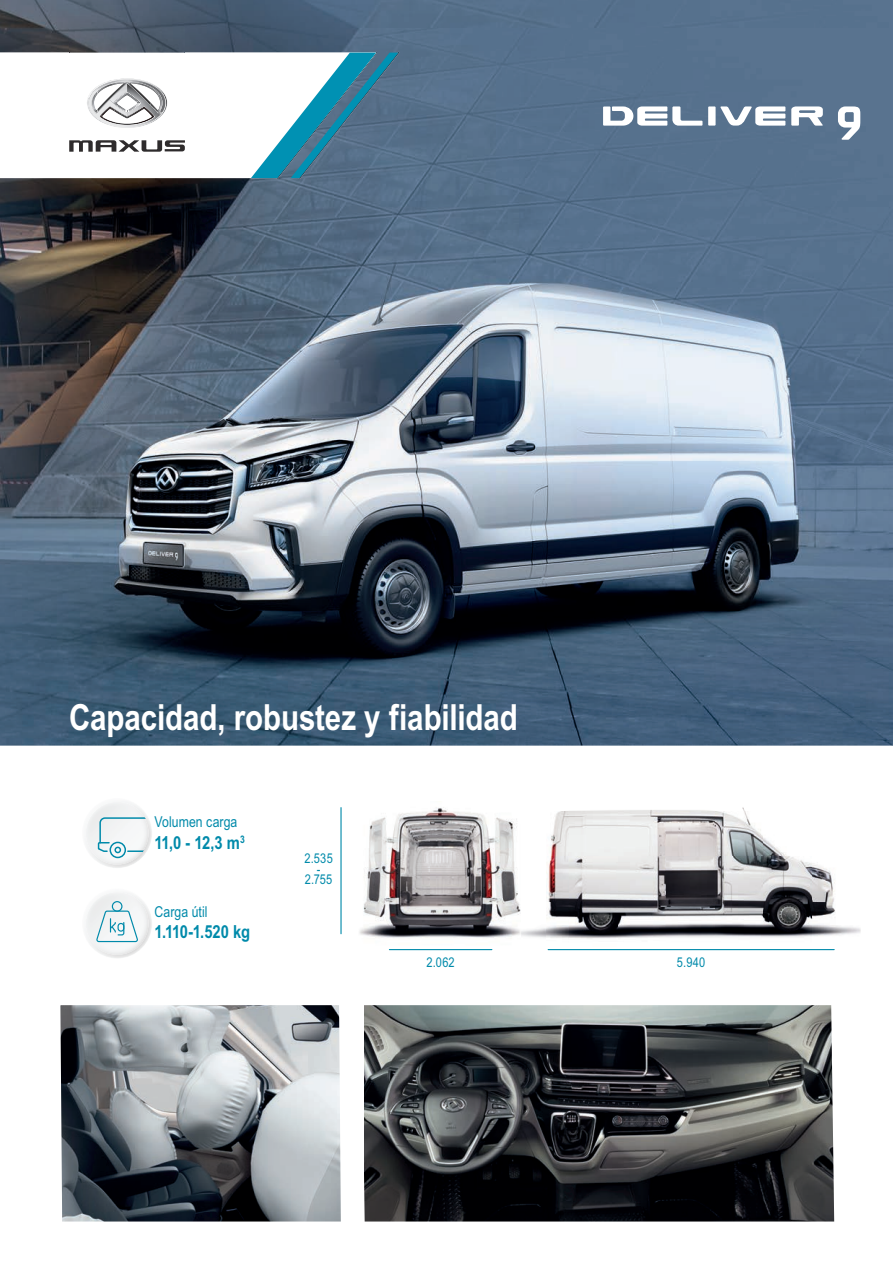
<style>
.page{position:relative;width:893px;height:1263px;background:#fff}
.page>*{position:absolute;margin:0;border:0;box-sizing:border-box;transform-origin:0 0}
.t1{font:700 36px "Arial Narrow";color:#fff}
.t2{font:700 18px "Arial Narrow";letter-spacing:-.03em;color:#008aaa}
.t3{font:15px "Arial Narrow";color:#008aaa}
.t4{font:13.5px/10.5px "Arial Narrow";letter-spacing:.015em;color:#008aaa;text-align:center}
</style>
<div class="page">
<img style="left:0;top:0;width:893px;height:746px">
<svg style="left:0;top:53px;width:251px;height:125px"></svg>
<svg style="left:251px;top:53px;width:147px;height:125px"></svg>
<img style="left:70px;top:28px;width:114px;height:110px">
<svg style="left:87px;top:79px;width:80px;height:49px"></svg>
<svg style="left:69px;top:140px;width:116px;height:12px"></svg>
<div style="left:708px;top:106px;width:8px;height:20px;background:#fff;border-radius:2px"></div>
<svg style="left:720px;top:106px;width:65px;height:20px"></svg>
<svg style="left:791px;top:106px;width:32px;height:20px"></svg>
<svg style="left:603px;top:106px;width:99px;height:20px"></svg>
<svg style="left:838px;top:106px;width:22px;height:34px"></svg>
<img style="left:86px;top:802px;width:66px;height:66px">
<img style="left:86px;top:802px;width:62px;height:62px;border-radius:50%">
<div style="left:110px;top:842px;width:16px;height:16px;border:1px solid #008aaa;border-radius:50%"></div>
<svg style="left:97px;top:816px;width:52px;height:37px"></svg>
<div style="left:114px;top:847px;width:7px;height:6px;border:1px solid #008aaa;border-radius:50%"></div>
<img style="left:86px;top:892px;width:66px;height:66px">
<div style="left:86px;top:892px;width:62px;height:63px;background:#f0f2f2;border-radius:50%"></div>
<div style="left:112px;top:901px;width:10px;height:11px;border:1px solid #008aaa;border-radius:50%"></div>
<svg style="left:95px;top:910px;width:43px;height:33px"></svg>
<div style="left:118px;top:923px;width:6px;height:9px;border:1px solid #008aaa;border-radius:3px"></div>
<img style="left:341px;top:807px;width:180px;height:131px">
<img style="left:559px;top:807px;width:187px;height:5px">
<img style="left:546px;top:812px;width:289px;height:90px">
<img style="left:521px;top:902px;width:340px;height:49px">
<hr style="left:340px;top:808px;width:2px;height:126px;background:#008aaa">
<hr style="left:389px;top:949px;width:103px;height:1px;background:#008aaa">
<hr style="left:548px;top:949px;width:286px;height:1px;background:#008aaa">
<img style="left:365px;top:1005px;width:469px;height:216px">
<img style="left:60px;top:1005px;width:281px;height:216px">
<p class="t1" style="left:69px;top:696px;width:450px">Capacidad, robustez y fiabilidad</p>
<p class="t3" style="left:155px;top:813px;width:84px">Volumen carga</p>
<p class="t2" style="left:155px;top:832px;width:92px">11,0 - 12,3 m<sup>3</sup></p>
<p class="t3" style="left:155px;top:903px;width:54px">Carga útil</p>
<p class="t2" style="left:155px;top:921px;width:97px">1.110-1.520 kg</p>
<p class="t4" style="left:304px;top:853px;width:30px">2.535 -<br>2.755</p>
<p class="t4" style="left:426px;top:957px;width:30px">2.062</p>
<p class="t4" style="left:677px;top:957px;width:30px">5.940</p>
</div>
